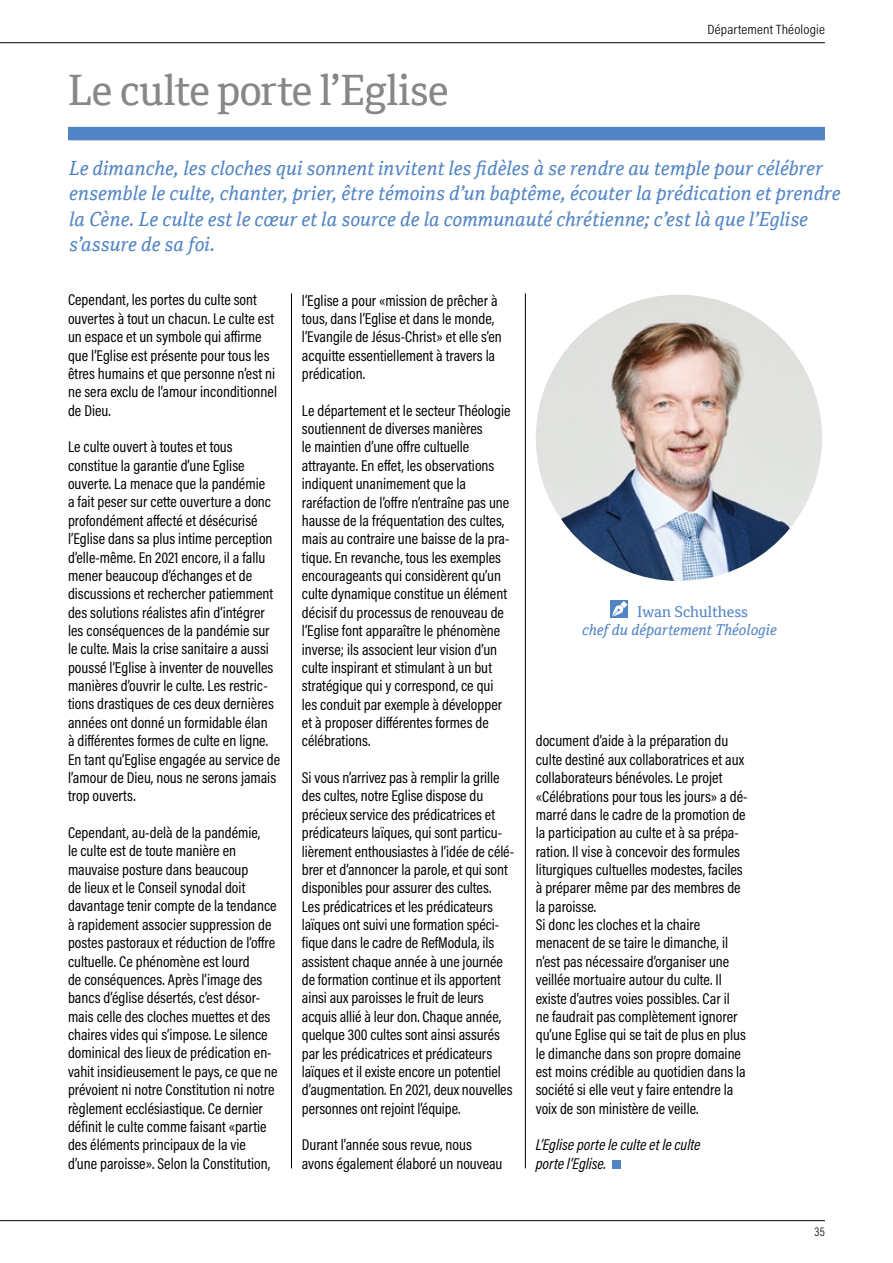
<style>
.page{position:relative;width:893px;height:1263px;background:#fff}
.page>*{position:absolute;margin:0;border:0;box-sizing:border-box;transform-origin:0 0}
.t1{font:42px "Cordale";letter-spacing:-.02em;color:#868786}
.t2{font:italic 19.5px/25.5px "Cordale";color:#5184c4}
.t3{font:15.75px/18.3px "Acumin Pro Cond";color:#000}
.t4{font:italic 15.75px/18.3px "Acumin Pro Cond";color:#000}
.t5{font:italic 15px "Cordale";color:#5184c4}
.t6{font:15px "Cordale";color:#5184c4}
.t7{font:300 13.5px "Acumin Pro Cond";letter-spacing:.01em;color:#000;scale:1.1 1}
.t8{font:300 12.75px "Acumin Pro Cond";color:#000}
</style>
<div class="page">
<hr style="left:0;top:1220px;width:825px;height:1px;background:#000">
<hr style="left:0;top:42px;width:825px;height:1px;background:#000">
<div style="left:68px;top:127px;width:757px;height:13px;background:#5184c4"></div>
<div style="left:612px;top:1160px;width:9px;height:8px;background:#5184c4"></div>
<hr style="left:291px;top:293px;width:1px;height:875px;background:#000">
<hr style="left:525px;top:293px;width:1px;height:875px;background:#000">
<div style="left:611px;top:600px;width:17px;height:17px;background:#5184c4"></div>
<svg style="left:612px;top:605px;width:12px;height:12px"></svg>
<svg style="left:621px;top:601px;width:6px;height:7px"></svg>
<img style="left:536px;top:295px;width:286px;height:286px;border-radius:143px">
<h1 class="t1" style="left:68px;top:66px;width:383px">Le culte porte l’Eglise</h1>
<p class="t7" style="left:708px;top:21px;width:108px">Département Théologie</p>
<p class="t2" style="left:69px;top:155px;width:773px">Le dimanche, les cloches qui sonnent invitent les fidèles à se rendre au temple pour célébrer ensemble le culte, chanter, prier, être témoins d’un baptême, écouter la prédication et prendre la Cène. Le culte est le cœur et la source de la communauté chrétienne; c’est là que l’Eglise s’assure de sa foi.</p>
<p class="t3" style="left:68px;top:290px;width:210px">Cependant, les portes du culte sont ouvertes à tout un chacun. Le culte est un espace et un symbole qui affirme que l’Eglise est présente pour tous les êtres humains et que personne n’est ni ne sera exclu de l’amour inconditionnel de Dieu.</p>
<p class="t3" style="left:68px;top:437px;width:214px">Le culte ouvert à toutes et tous constitue la garantie d’une Eglise ouverte. La menace que la pandémie<br>a fait peser sur cette ouverture a donc profondément affecté et désécurisé l’Eglise dans sa plus intime perception d’elle-même. En 2021 encore, il a fallu mener beaucoup d’échanges et de discussions et rechercher patiemment des solutions réalistes afin d’intégrer les conséquences de la pandémie sur le culte. Mais la crise sanitaire a aussi poussé l’Eglise à inventer de nouvelles manières d’ouvrir le culte. Les restric&shy;tions drastiques de ces deux dernières années ont donné un formidable élan<br>à différentes formes de culte en ligne.<br>En tant qu’Eglise engagée au service de l’amour de Dieu, nous ne serons jamais trop ouverts.</p>
<p class="t3" style="left:68px;top:823px;width:211px">Cependant, au-delà de la pandémie,<br>le culte est de toute manière en mauvaise posture dans beaucoup<br>de lieux et le Conseil synodal doit davantage tenir compte de la tendance à rapidement associer suppression de postes pastoraux et réduction de l’offre cultuelle. Ce phénomène est lourd<br>de conséquences. Après l’image des bancs d’église désertés, c’est désor&shy;mais celle des cloches muettes et des chaires vides qui s’impose. Le silence dominical des lieux de prédication en&shy;vahit insidieusement le pays, ce que ne prévoient ni notre Constitution ni notre règlement ecclésiastique. Ce dernier définit le culte comme faisant «partie des éléments principaux de la vie d’une paroisse». Selon la Constitution,</p>
<p class="t3" style="left:302px;top:291px;width:201px">l’Eglise a pour «mission de prêcher à tous, dans l’Eglise et dans le monde, l’Evangile de Jésus-Christ» et elle s’en acquitte essentiellement à travers la prédication.</p>
<p class="t3" style="left:302px;top:401px;width:210px">Le département et le secteur Théologie soutiennent de diverses manières<br>le maintien d’une offre cultuelle attrayante. En effet, les observations indiquent unanimement que la raréfaction de l’offre n’entraîne pas une hausse de la fréquentation des cultes, mais au contraire une baisse de la pra&shy;tique. En revanche, tous les exemples encourageants qui considèrent qu’un culte dynamique constitue un élément décisif du processus de renouveau de l’Eglise font apparaître le phénomène inverse; ils associent leur vision d’un culte inspirant et stimulant à un but stratégique qui y correspond, ce qui les conduit par exemple à développer et à proposer différentes formes de célébrations.</p>
<p class="t3" style="left:302px;top:768px;width:214px">Si vous n’arrivez pas à remplir la grille des cultes, notre Eglise dispose du précieux service des prédicatrices et prédicateurs laïques, qui sont particu&shy;lièrement enthousiastes à l’idée de célé&shy;brer et d’annoncer la parole, et qui sont disponibles pour assurer des cultes.<br>Les prédicatrices et les prédicateurs laïques ont suivi une formation spéci&shy;fique dans le cadre de RefModula, ils assistent chaque année à une journée de formation continue et ils apportent ainsi aux paroisses le fruit de leurs acquis allié à leur don. Chaque année, quelque 300 cultes sont ainsi assurés par les prédicatrices et prédicateurs laïques et il existe encore un potentiel d’augmentation. En 2021, deux nouvelles personnes ont rejoint l’équipe.</p>
<p class="t3" style="left:302px;top:1135px;width:202px">Durant l’année sous revue, nous avons également élaboré un nouveau</p>
<p class="t6" style="left:637px;top:603px;width:112px">Iwan Schulthess</p>
<p class="t5" style="left:582px;top:621px;width:196px">chef du département Théologie</p>
<p class="t3" style="left:536px;top:731px;width:213px">document d’aide à la préparation du culte destiné aux collaboratrices et aux collaborateurs bénévoles. Le projet «Célébrations pour tous les jours» a dé&shy;marré dans le cadre de la promotion de la participation au culte et à sa prépa&shy;ration. Il vise à concevoir des formules liturgiques cultuelles modestes, faciles à préparer même par des membres de la paroisse.<br>Si donc les cloches et la chaire menacent de se taire le dimanche, il n’est pas nécessaire d’organiser une veillée mortuaire autour du culte. Il existe d’autres voies possibles. Car il<br>ne faudrait pas complètement ignorer qu’une Eglise qui se tait de plus en plus le dimanche dans son propre domaine est moins crédible au quotidien dans la société si elle veut y faire entendre la voix de son ministère de veille.</p>
<p class="t4" style="left:536px;top:1135px;width:166px">L’Eglise porte le culte et le culte porte l’Eglise.</p>
<p class="t8" style="left:814px;top:1224px;width:12px">35</p>
</div>
